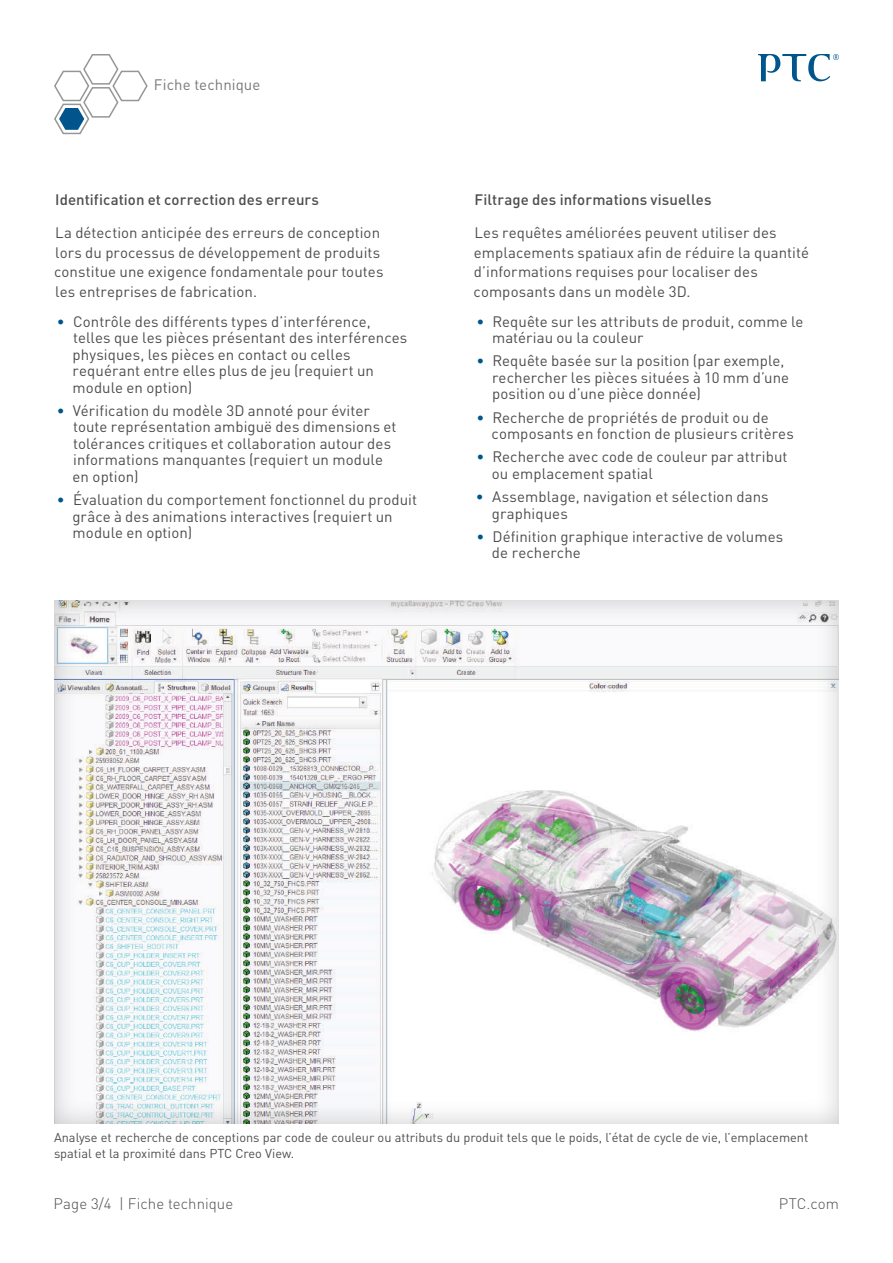
<style>
.page{position:relative;width:893px;height:1263px;background:#fff}
.page>*{position:absolute;margin:0;border:0;box-sizing:border-box;transform-origin:0 0}
.t1{font:15px/16.5px "DIN Pro";letter-spacing:.005em;color:#4d4d4f}
.t2{font:500 15px "DIN Pro";letter-spacing:.005em;color:#4d4d4f}
.t3{font:300 15px "DIN Pro";letter-spacing:.005em;color:#4d4d4f}
.t4{font:15px "DIN Pro";letter-spacing:.005em;color:#77797b}
.t5{font:12.75px/16.5px "DIN Pro";color:#4d4d4f}
.s1{color:#00558c}
</style>
<div class="page">
<svg style="left:758px;top:54px;width:81px;height:28px"></svg>
<svg style="left:54px;top:54px;width:94px;height:81px"></svg>
<div style="left:53px;top:600px;width:787px;height:524px;background:#4d4d4f;opacity:.3"></div>
<p class="t4" style="left:154px;top:73px;width:108px">Fiche technique</p>
<p class="t2" style="left:55px;top:188px;width:265px">Identification et correction des erreurs</p>
<p class="t1" style="left:54px;top:221px;width:331px;line-height:19.5px">La détection anticipée des erreurs de conception lors du processus de développement de produits constitue une exigence fondamentale pour toutes les entreprises de fabrication.</p>
<p class="t1" style="left:73px;top:311px;width:336px;text-indent:-16px"><span class="s1">•</span> Contrôle des différents types d’interférence, telles que les pièces présentant des interférences physiques, les pièces en contact ou celles requérant entre elles plus de jeu (requiert un module en option)</p>
<p class="t1" style="left:72px;top:401px;width:325px;text-indent:-16px"><span class="s1">•</span> Vérification du modèle 3D annoté pour éviter toute représentation ambiguë des dimensions et tolérances critiques et collaboration autour des informations manquantes (requiert un module en option)</p>
<p class="t1" style="left:72px;top:490px;width:346px;text-indent:-16px"><span class="s1">•</span> Évaluation du comportement fonctionnel du produit grâce à des animations interactives (requiert un module en option)</p>
<p class="t2" style="left:475px;top:188px;width:239px">Filtrage des informations visuelles</p>
<p class="t1" style="left:474px;top:221px;width:337px;line-height:19.5px">Les requêtes améliorées peuvent utiliser des emplacements spatiaux afin de réduire la quantité d’informations requises pour localiser des composants dans un modèle 3D.</p>
<p class="t1" style="left:492px;top:311px;width:313px;text-indent:-16px"><span class="s1">•</span> Requête sur les attributs de produit, comme le matériau ou la couleur</p>
<p class="t1" style="left:492px;top:351px;width:299px;text-indent:-16px"><span class="s1">•</span> Requête basée sur la position (par exemple, rechercher les pièces situées à 10 mm d’une position ou d’une pièce donnée)</p>
<p class="t1" style="left:492px;top:407px;width:304px;text-indent:-15px"><span class="s1">•</span> Recherche de propriétés de produit ou de composants en fonction de plusieurs critères</p>
<p class="t1" style="left:492px;top:447px;width:297px;text-indent:-16px"><span class="s1">•</span> Recherche avec code de couleur par attribut ou emplacement spatial</p>
<p class="t1" style="left:492px;top:487px;width:278px;text-indent:-16px"><span class="s1">•</span> Assemblage, navigation et sélection dans graphiques</p>
<p class="t1" style="left:492px;top:527px;width:293px;text-indent:-16px"><span class="s1">•</span> Définition graphique interactive de volumes de recherche</p>
<p class="t5" style="left:54px;top:1128px;width:756px">Analyse et recherche de conceptions par code de couleur ou attributs du produit tels que le poids, l’état de cycle de vie, l’emplacement spatial et la proximité dans PTC Creo View.</p>
<p class="t3" style="left:53px;top:1192px;width:181px">Page 3/4 | Fiche technique</p>
<p class="t3" style="left:779px;top:1192px;width:62px">PTC.com</p>
</div>
